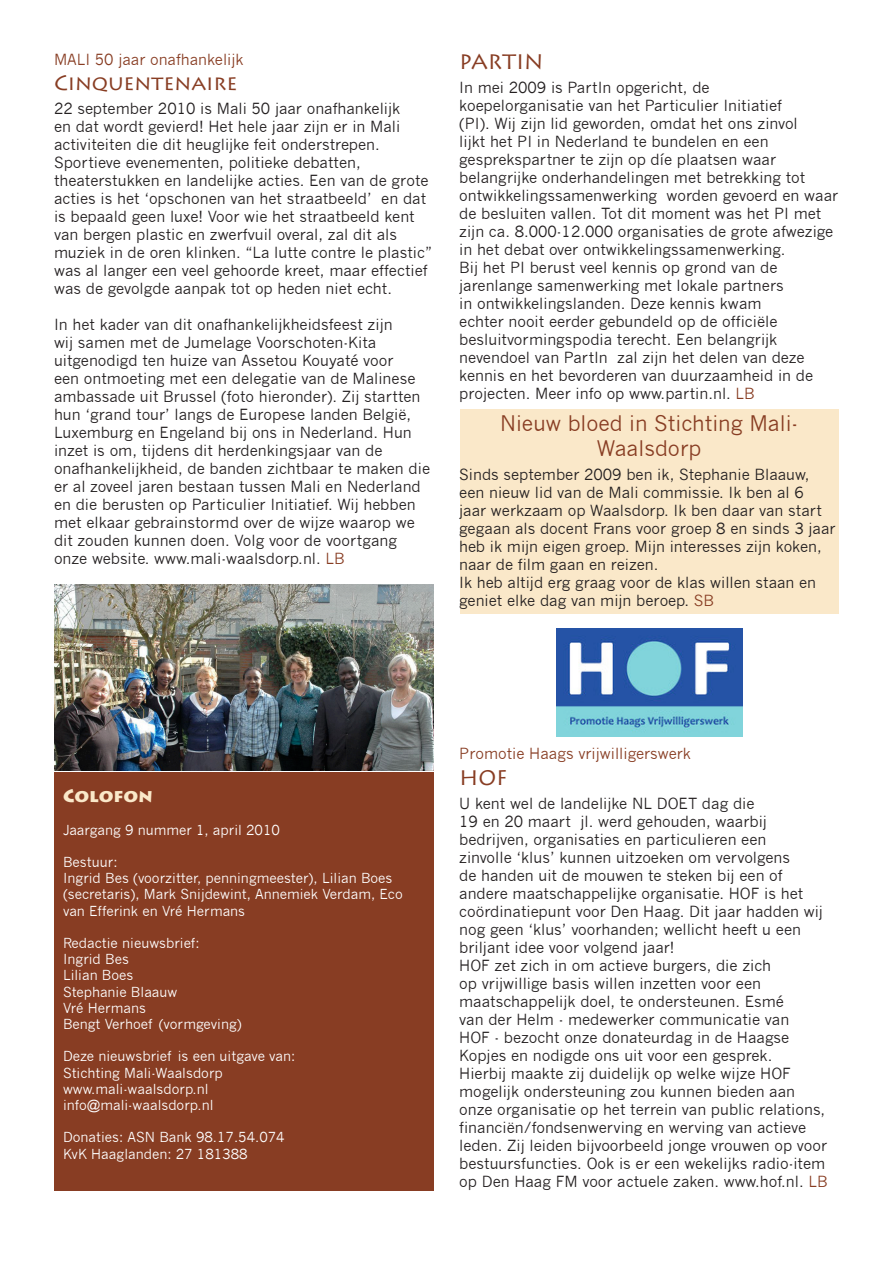
<style>
.page{position:relative;width:893px;height:1263px;background:#fff}
.page>*{position:absolute;margin:0;border:0;box-sizing:border-box;transform-origin:0 0}
.t1{font:21px/25.2px "News Gothic";color:#883d23;text-align:center}
.t2{font:21px "Lithos Pro";color:#883d23}
.t3{font:900 18px "Lithos Pro";color:#fae8c9}
.t4{font:15px/18px "News Gothic";color:#231f20}
.t5{font:15px "News Gothic";color:#883d23}
.t6{font:13.5px/16.2px "News Gothic";color:#fff}
.s1{color:#883d23}
</style>
<div class="page">
<div style="left:460px;top:409px;width:378px;height:205px;background:#fae8c9"></div>
<div style="left:54px;top:772px;width:380px;height:419px;background:#883d23"></div>
<img style="left:556px;top:629px;width:186px;height:107px">
<img style="left:54px;top:585px;width:380px;height:186px">
<p class="t5" style="left:54px;top:50px;width:191px">MALI 50 jaar onafhankelijk</p>
<h1 class="t2" style="left:54px;top:71px;width:185px">Cinquentenaire</h1>
<p class="t4" style="left:54px;top:100px;width:380px">22 september 2010 is Mali 50 jaar onafhankelijk<br>en dat wordt gevierd! Het hele jaar zijn er in Mali activiteiten die dit heuglijke feit onderstrepen.<br>Sportieve evenementen, politieke debatten, theaterstukken en landelijke acties. Een van de grote acties is het ‘opschonen van het straatbeeld’ en dat is bepaald geen luxe! Voor wie het straatbeeld kent van bergen plastic en zwerfvuil overal, zal dit als muziek in de oren klinken. “La lutte contre le plastic” was al langer een veel gehoorde kreet, maar effectief was de gevolgde aanpak tot op heden niet echt.</p>
<p class="t4" style="left:54px;top:316px;width:378px">In het kader van dit onafhankelijkheidsfeest zijn<br>wij samen met de Jumelage Voorschoten-Kita uitgenodigd ten huize van Assetou Kouyaté voor<br>een ontmoeting met een delegatie van de Malinese ambassade uit Brussel (foto hieronder). Zij startten hun ‘grand tour’ langs de Europese landen België, Luxemburg en Engeland bij ons in Nederland. Hun inzet is om, tijdens dit herdenkingsjaar van de onafhankelijkheid, de banden zichtbaar te maken die er al zoveel jaren bestaan tussen Mali en Nederland en die berusten op Particulier Initiatief. Wij hebben met elkaar gebrainstormd over de wijze waarop we dit zouden kunnen doen. Volg voor de voortgang onze website. www.mali-waalsdorp.nl. <span class="s1">LB</span></p>
<h1 class="t2" style="left:459px;top:50px;width:86px">PARTIN</h1>
<p class="t4" style="left:459px;top:79px;width:381px">In mei 2009 is PartIn opgericht, de<br>koepelorganisatie van het Particulier Initiatief<br>(PI). Wij zijn lid geworden, omdat het ons zinvol<br>lijkt het PI in Nederland te bundelen en een gesprekspartner te zijn op díe plaatsen waar belangrijke onderhandelingen met betrekking tot ontwikkelingssamenwerking worden gevoerd en waar de besluiten vallen. Tot dit moment was het PI met zijn ca. 8.000-12.000 organisaties de grote afwezige in het debat over ontwikkelingssamenwerking.<br>Bij het PI berust veel kennis op grond van de jarenlange samenwerking met lokale partners<br>in ontwikkelingslanden. Deze kennis kwam<br>echter nooit eerder gebundeld op de officiële besluitvormingspodia terecht. Een belangrijk nevendoel van PartIn zal zijn het delen van deze kennis en het bevorderen van duurzaamheid in de projecten. Meer info op www.partin.nl. <span class="s1">LB</span></p>
<h1 class="t1" style="left:500px;top:410px;width:300px">Nieuw bloed in Stichting Mali-<br>Waalsdorp</h1>
<p class="t4" style="left:459px;top:465px;width:378px">Sinds september 2009 ben ik, Stephanie Blaauw, een nieuw lid van de Mali commissie. Ik ben al 6<br>jaar werkzaam op Waalsdorp. Ik ben daar van start gegaan als docent Frans voor groep 8 en sinds 3 jaar heb ik mijn eigen groep. Mijn interesses zijn koken, naar de film gaan en reizen.<br>Ik heb altijd erg graag voor de klas willen staan en geniet elke dag van mijn beroep. <span class="s1">SB</span></p>
<p class="t3" style="left:63px;top:785px;width:91px">COLOFON</p>
<p class="t6" style="left:63px;top:821px;width:218px">Jaargang 9 nummer 1, april 2010</p>
<p class="t6" style="left:63px;top:854px;width:341px">Bestuur:<br>Ingrid Bes (voorzitter, penningmeester), Lilian Boes (secretaris), Mark Snijdewint, Annemiek Verdam, Eco van Efferink en Vré Hermans</p>
<p class="t6" style="left:63px;top:935px;width:180px">Redactie nieuwsbrief:<br>Ingrid Bes<br>Lilian Boes<br>Stephanie Blaauw<br>Vré Hermans<br>Bengt Verhoef (vormgeving)</p>
<p class="t6" style="left:63px;top:1048px;width:234px">Deze nieuwsbrief is een uitgave van:<br>Stichting Mali-Waalsdorp www.mali-waalsdorp.nl info@mali-waalsdorp.nl</p>
<p class="t6" style="left:63px;top:1129px;width:223px">Donaties: ASN Bank 98.17.54.074<br>KvK Haaglanden: 27 181388</p>
<p class="t5" style="left:459px;top:744px;width:233px">Promotie Haags vrijwilligerswerk</p>
<h1 class="t2" style="left:459px;top:765px;width:50px">HOF</h1>
<p class="t4" style="left:459px;top:794px;width:370px">U kent wel de landelijke NL DOET dag die<br>19 en 20 maart jl. werd gehouden, waarbij bedrijven, organisaties en particulieren een<br>zinvolle ‘klus’ kunnen uitzoeken om vervolgens<br>de handen uit de mouwen te steken bij een of andere maatschappelijke organisatie. HOF is het coördinatiepunt voor Den Haag. Dit jaar hadden wij nog geen ‘klus’ voorhanden; wellicht heeft u een briljant idee voor volgend jaar!<br>HOF zet zich in om actieve burgers, die zich<br>op vrijwillige basis willen inzetten voor een maatschappelijk doel, te ondersteunen. Esmé<br>van der Helm - medewerker communicatie van<br>HOF - bezocht onze donateurdag in de Haagse Kopjes en nodigde ons uit voor een gesprek.<br>Hierbij maakte zij duidelijk op welke wijze HOF mogelijk ondersteuning zou kunnen bieden aan onze organisatie op het terrein van public relations, financiën/fondsenwerving en werving van actieve leden. Zij leiden bijvoorbeeld jonge vrouwen op voor bestuursfuncties. Ook is er een wekelijks radio-item op Den Haag FM voor actuele zaken. www.hof.nl. <span class="s1">LB</span></p>
</div>
